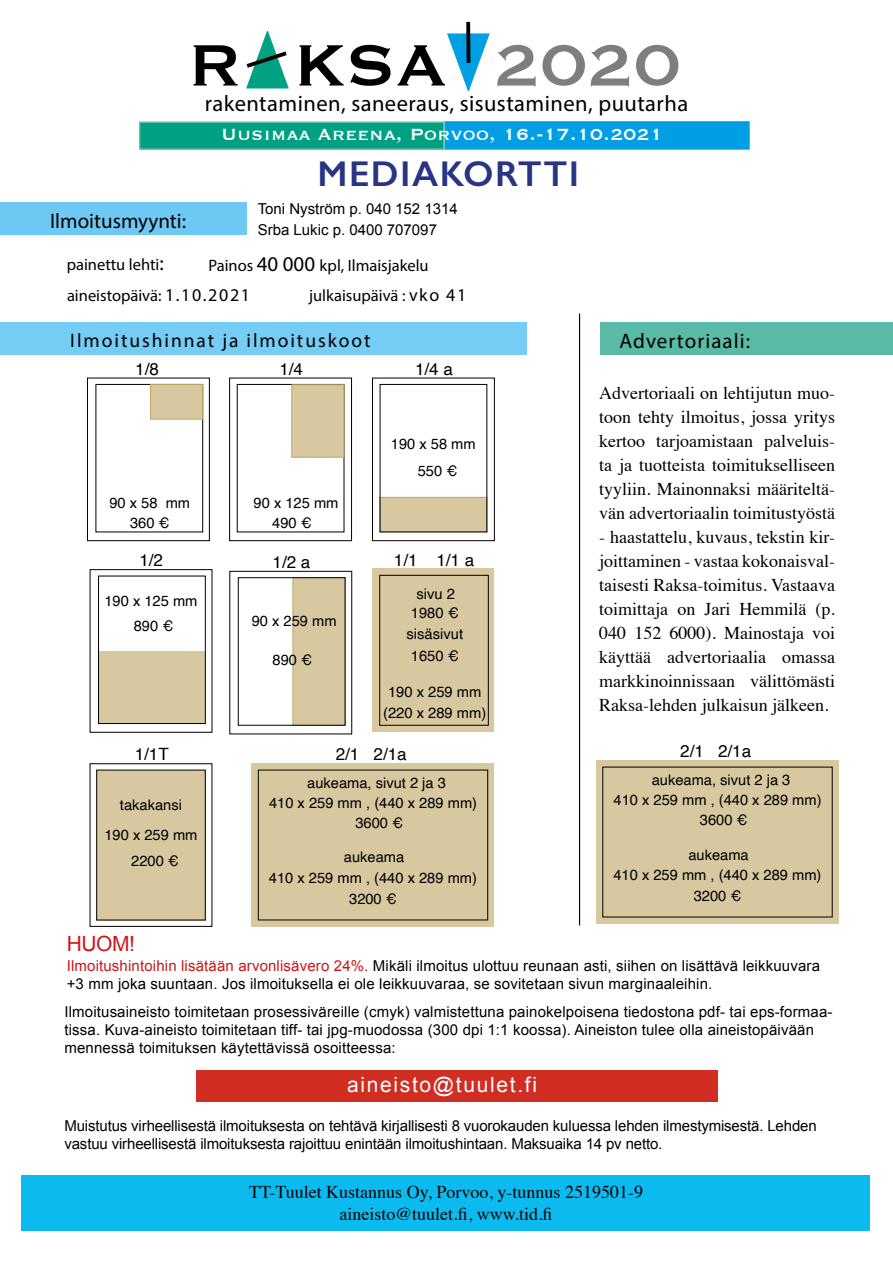
<style>
.page{position:relative;width:893px;height:1263px;background:#fff}
.page>*{position:absolute;margin:0;border:0;box-sizing:border-box;transform-origin:0 0}
.t1{font:76.5px "Copperplate";color:#000}
.t2{font:600 36px "Gill Sans";letter-spacing:.04em;color:#283583}
.t3{font:22.5px "Myriad Pro";letter-spacing:.02em;color:#000}
.t4{font:21px "Copperplate";letter-spacing:.02em;color:#fff}
.t5{font:21px "Arial";letter-spacing:.08em;color:#fff}
.t6{font:21px "Myriad Pro";letter-spacing:.01em;color:#000}
.t7{font:21px "Myriad Pro";letter-spacing:.05em;color:#000}
.t8{font:21px "Arial";color:#cd171a}
.t9{font:19.5px "Myriad Pro";letter-spacing:.1em;color:#000}
.t10{font:18px/24px "Times";color:#000;text-align:justify}
.t11{font:16.95px "Helvetica";color:#000}
.t12{font:16.5px "Myriad Pro";color:#000}
.t13{font:15px/18px "Arial";letter-spacing:.01em;color:#000}
.t14{font:15px/18px "Arial";letter-spacing:-.01em;color:#000}
.t15{font:14.7px/20.5px "Helvetica";color:#000;text-align:center}
.s1{color:#7e7e7d}
.s2{font-size:21px}
.s3{font-size:18px}
.s4{color:#cd171a}
</style>
<div class="page">
<div style="left:0;top:322px;width:526px;height:33px;background:#75ccf4"></div>
<hr style="left:579px;top:313px;width:1px;height:612px;background:#000">
<div style="left:0;top:203px;width:247px;height:32px;background:#6dc9f3"></div>
<div style="left:21px;top:1175px;width:849px;height:55px;background:#0bbbef"></div>
<div style="left:197px;top:1070px;width:521px;height:31px;background:#d02e23"></div>
<div style="left:600px;top:323px;width:293px;height:32px;background:#59bba5"></div>
<div style="left:96px;top:384px;width:107px;height:148px;border:1px solid #000"></div>
<div style="left:87px;top:378px;width:123px;height:163px;border:1px solid #000"></div>
<div style="left:150px;top:384px;width:53px;height:35px;background:#d8c8a0;border:1px solid #bda45f"></div>
<div style="left:229px;top:378px;width:123px;height:163px;border:1px solid #000"></div>
<div style="left:292px;top:385px;width:52px;height:72px;background:#d8c8a0;border:1px solid #bda45f"></div>
<div style="left:372px;top:378px;width:123px;height:163px;border:1px solid #000"></div>
<div style="left:380px;top:497px;width:107px;height:35px;background:#d8c8a0;border:1px solid #bda45f"></div>
<div style="left:252px;top:763px;width:242px;height:164px;background:#d8c8a0"></div>
<div style="left:258px;top:770px;width:230px;height:150px;border:1px solid #000"></div>
<div style="left:96px;top:770px;width:110px;height:150px;background:#d8c8a0"></div>
<div style="left:90px;top:763px;width:122px;height:164px;border:1px solid #000"></div>
<div style="left:96px;top:770px;width:110px;height:150px;border:1px solid #000"></div>
<div style="left:98px;top:651px;width:107px;height:73px;background:#d8c8a0"></div>
<div style="left:98px;top:576px;width:108px;height:148px;border:1px solid #000"></div>
<div style="left:293px;top:577px;width:52px;height:149px;background:#d8c8a0;border:1px solid #bda45f"></div>
<div style="left:238px;top:577px;width:107px;height:149px;border:1px solid #000"></div>
<div style="left:372px;top:569px;width:122px;height:163px;background:#d8c8a0"></div>
<div style="left:379px;top:575px;width:110px;height:151px;border:1px solid #000"></div>
<div style="left:596px;top:760px;width:242px;height:164px;background:#d8c8a0"></div>
<div style="left:445px;top:121px;width:305px;height:29px;background:#009fe3;border:2px solid #009fe3"></div>
<div style="left:139px;top:121px;width:306px;height:29px;background:#00a183;border:2px solid #64bfb0"></div>
<svg style="left:246px;top:31px;width:43px;height:57px"></svg>
<svg style="left:447px;top:34px;width:42px;height:57px"></svg>
<svg style="left:466px;top:22px;width:4px;height:41px"></svg>
<h1 class="t1" style="left:187px;top:15px;width:495px">R KSA <span class="s1">2020</span></h1>
<p class="t6" style="left:50px;top:208px;width:138px">Ilmoitusmyynti:</p>
<p class="t12" style="left:67px;top:255px;width:99px">painettu lehti<span class="s2">:</span></p>
<p class="t3" style="left:205px;top:90px;width:485px">rakentaminen, saneeraus, sisustaminen, puutarha</p>
<p class="t4" style="left:222px;top:121px;width:443px">Uusimaa Areena, Porvoo, 16.-17.10.2021</p>
<h2 class="t2" style="left:317px;top:152px;width:263px">MEDIAKORTTI</h2>
<p class="t13" style="left:258px;top:199px;width:202px;line-height:21px">Toni Nyström p. 040 152 1314<br>Srba Lukic p. 0400 707097</p>
<p class="t12" style="left:208px;top:255px;width:222px">Painos <span class="s2">40 000</span> kpl, Ilmaisjakelu</p>
<p class="t12" style="left:67px;top:285px;width:185px">aineistopäivä: <span class="s3">1.10.2021</span></p>
<p class="t12" style="left:309px;top:285px;width:159px">julkaisupäivä : <span class="s3">vko 41</span></p>
<p class="t9" style="left:70px;top:328px;width:302px">Ilmoitushinnat ja ilmoituskoot</p>
<p class="t11" style="left:135px;top:356px;width:25px">1/8</p>
<p class="t11" style="left:279px;top:356px;width:25px">1/4</p>
<p class="t11" style="left:415px;top:356px;width:39px">1/4 a</p>
<p class="t15" style="left:391px;top:434px;width:86px">190 x 58 mm</p>
<p class="t15" style="left:109px;top:493px;width:82px">90 x 58 mm<br>360 €</p>
<p class="t15" style="left:254px;top:493px;width:86px">90 x 125 mm<br>490 €</p>
<p class="t11" style="left:139px;top:547px;width:25px">1/2</p>
<p class="t15" style="left:104px;top:591px;width:95px">190 x 125 mm</p>
<p class="t15" style="left:134px;top:616px;width:41px">890 €</p>
<p class="t11" style="left:273px;top:549px;width:39px">1/2 a</p>
<p class="t15" style="left:252px;top:611px;width:86px">90 x 259 mm</p>
<p class="t15" style="left:273px;top:650px;width:41px">890 €</p>
<p class="t15" style="left:418px;top:461px;width:41px">550 €</p>
<p class="t11" style="left:394px;top:547px;width:82px">1/1 1/1 a</p>
<p class="t15" style="left:407px;top:583px;width:58px">sivu 2<br>1980 € sisäsivut<br>1650 €</p>
<p class="t15" style="left:383px;top:682px;width:105px">190 x 259 mm (220 x 289 mm)</p>
<p class="t11" style="left:135px;top:741px;width:35px">1/1T</p>
<p class="t11" style="left:336px;top:740px;width:72px">2/1 2/1a</p>
<p class="t15" style="left:120px;top:795px;width:64px">takakansi</p>
<p class="t15" style="left:307px;top:772px;width:140px">aukeama, sivut 2 ja 3</p>
<p class="t15" style="left:355px;top:793px;width:123px;text-align:left;text-indent:-86px">410 x 259 mm , (440 x 289 mm)<br>3600 €</p>
<p class="t15" style="left:104px;top:822px;width:95px;line-height:26.4px">190 x 259 mm<br>2200 €</p>
<p class="t15" style="left:344px;top:847px;width:62px">aukeama</p>
<p class="t15" style="left:269px;top:868px;width:210px">410 x 259 mm , (440 x 289 mm)<br>3200 €</p>
<p class="t7" style="left:619px;top:328px;width:132px">Advertoriaali:</p>
<p class="t10" style="left:599px;top:379px;width:237px">Advertoriaali on lehtijutun muo&shy;toon tehty ilmoitus, jossa yritys kertoo tarjoamistaan palveluis&shy;ta ja tuotteista toimitukselliseen tyyliin. Mainonnaksi määriteltä&shy;vän advertoriaalin toimitustyöstä</p>
<p class="t10" style="left:599px;top:523px;width:237px">- haastattelu, kuvaus, tekstin kir&shy;joittaminen - vastaa kokonaisval&shy;taisesti Raksa-toimitus. Vastaava toimittaja on Jari Hemmilä (p.<br>040 152 6000). Mainostaja voi käyttää advertoriaalia omassa markkinoinnissaan välittömästi Raksa-lehden julkaisun jälkeen.</p>
<p class="t11" style="left:680px;top:738px;width:72px">2/1 2/1a</p>
<p class="t15" style="left:700px;top:790px;width:123px;text-align:left;text-indent:-86px">410 x 259 mm , (440 x 289 mm)<br>3600 €</p>
<p class="t15" style="left:652px;top:770px;width:140px">aukeama, sivut 2 ja 3</p>
<p class="t15" style="left:688px;top:844px;width:62px">aukeama</p>
<p class="t15" style="left:613px;top:865px;width:210px">410 x 259 mm , (440 x 289 mm)<br>3200 €</p>
<p class="t8" style="left:67px;top:930px;width:70px">HUOM!</p>
<p class="t13" style="left:67px;top:957px;width:755px"><span class="s4">Ilmoitushintoihin lisätään arvonlisävero 24%.</span> Mikäli ilmoitus ulottuu reunaan asti, siihen on lisättävä leikkuuvara +3 mm joka suuntaan. Jos ilmoituksella ei ole leikkuuvaraa, se sovitetaan sivun marginaaleihin.</p>
<p class="t13" style="left:64px;top:1003px;width:770px">Ilmoitusaineisto toimitetaan prosessiväreille (cmyk) valmistettuna painokelpoisena tiedostona pdf- tai eps-formaa&shy;tissa. Kuva-aineisto toimitetaan tiff- tai jpg-muodossa (300 dpi 1:1 koossa). Aineiston tulee olla aineistopäivään mennessä toimituksen käytettävissä osoitteessa:</p>
<p class="t5" style="left:347px;top:1071px;width:191px">aineisto@tuulet.fi</p>
<p class="t14" style="left:64px;top:1117px;width:754px">Muistutus virheellisestä ilmoituksesta on tehtävä kirjallisesti 8 vuorokauden kuluessa lehden ilmestymisestä. Lehden vastuu virheellisestä ilmoituksesta rajoittuu enintään ilmoitushintaan. Maksuaika 14 pv netto.</p>
<p class="t10" style="left:249px;top:1180px;width:396px;line-height:21.6px;text-align:center">TT-Tuulet Kustannus Oy, Porvoo, y-tunnus 2519501-9 aineisto@tuulet.fi, www.tid.fi</p>
</div>
